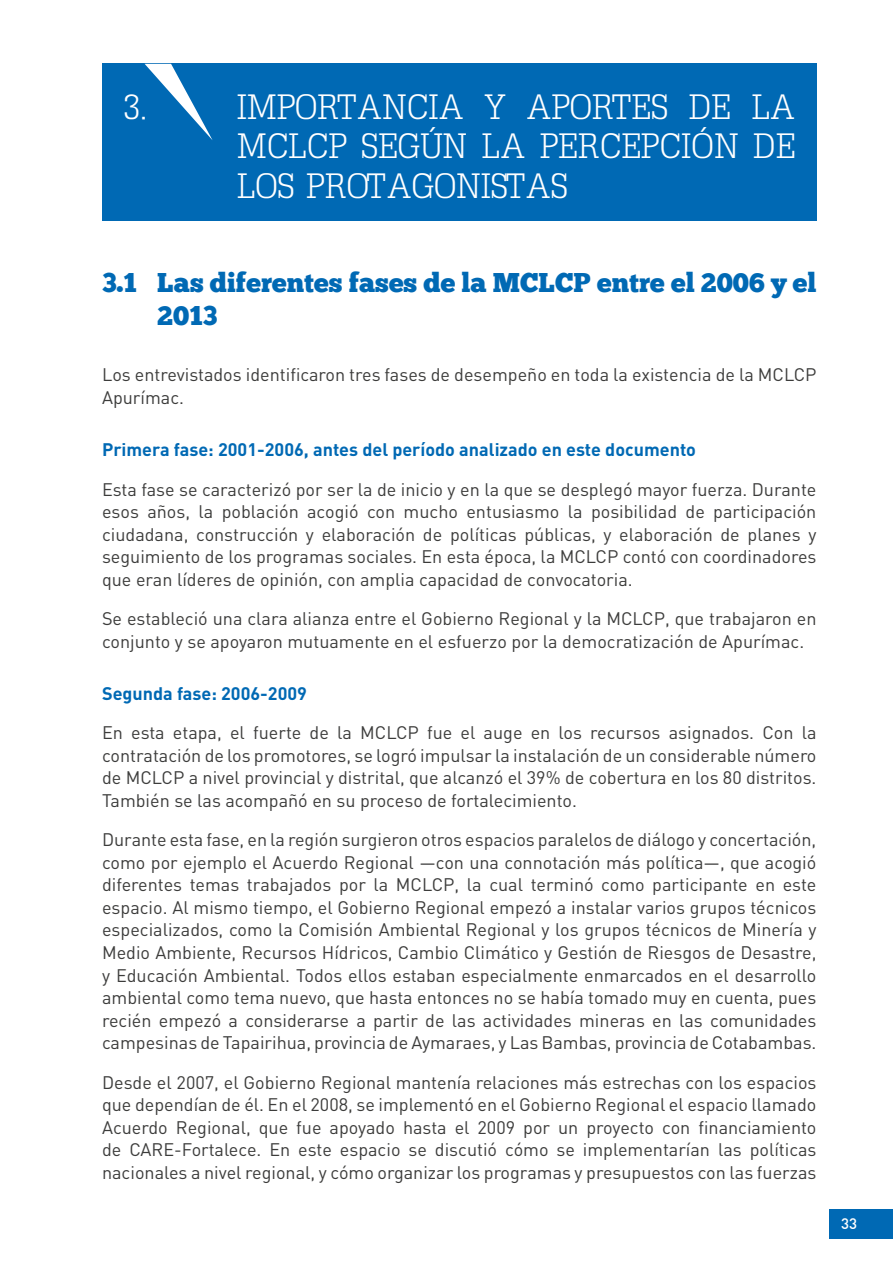
<style>
.page{position:relative;width:893px;height:1263px;background:#fff}
.page>*{position:absolute;margin:0;border:0;box-sizing:border-box;transform-origin:0 0}
.t1{font:300 34.5px/39.8px "Typo Slabserif";letter-spacing:.01em;color:#fff;text-align:justify}
.t2{font:27px/32.4px "Chunk Five Ex";color:#0069b4}
.t3{font:18px/22.5px "DIN Pro";color:#3c3c3b;text-align:justify}
.t4{font:700 18px "DIN Pro";color:#0069b4}
.t5{font:500 15px "DIN";color:#fff}
</style>
<div class="page">
<div style="left:829px;top:1209px;width:64px;height:29px;background:#0069b4"></div>
<div style="left:102px;top:64px;width:714px;height:157px;background:#0069b4"></div>
<svg style="left:145px;top:64px;width:68px;height:76px"></svg>
<h1 class="t1" style="left:123px;top:87px;width:27px">3.</h1>
<h1 class="t1" style="left:237px;top:87px;width:559px">IMPORTANCIA Y APORTES DE LA MCLCP SEGÚN LA PERCEPCIÓN DE LOS PROTAGONISTAS</h1>
<h2 class="t2" style="left:157px;top:266px;width:661px;text-indent:-55px">3.1 Las diferentes fases de la MCLCP entre el 2006 y el<br>2013</h2>
<p class="t3" style="left:102px;top:363px;width:716px">Los entrevistados identificaron tres fases de desempeño en toda la existencia de la MCLCP<br>Apurímac.</p>
<p class="t4" style="left:102px;top:437px;width:595px">Primera fase: 2001-2006, antes del período analizado en este documento</p>
<p class="t3" style="left:102px;top:477px;width:716px">Esta fase se caracterizó por ser la de inicio y en la que se desplegó mayor fuerza. Durante esos años, la población acogió con mucho entusiasmo la posibilidad de participación ciudadana, construcción y elaboración de políticas públicas, y elaboración de planes y seguimiento de los programas sociales. En esta época, la MCLCP contó con coordinadores que eran líderes de opinión, con amplia capacidad de convocatoria.</p>
<p class="t3" style="left:102px;top:607px;width:716px">Se estableció una clara alianza entre el Gobierno Regional y la MCLCP, que trabajaron en conjunto y se apoyaron mutuamente en el esfuerzo por la democratización de Apurímac.</p>
<p class="t4" style="left:102px;top:681px;width:206px">Segunda fase: 2006-2009</p>
<p class="t3" style="left:102px;top:721px;width:716px">En esta etapa, el fuerte de la MCLCP fue el auge en los recursos asignados. Con la contratación de los promotores, se logró impulsar la instalación de un considerable número de MCLCP a nivel provincial y distrital, que alcanzó el 39% de cobertura en los 80 distritos.<br>También se las acompañó en su proceso de fortalecimiento.</p>
<p class="t3" style="left:102px;top:828px;width:716px">Durante esta fase, en la región surgieron otros espacios paralelos de diálogo y concertación, como por ejemplo el Acuerdo Regional —con una connotación más política—, que acogió diferentes temas trabajados por la MCLCP, la cual terminó como participante en este espacio. Al mismo tiempo, el Gobierno Regional empezó a instalar varios grupos técnicos especializados, como la Comisión Ambiental Regional y los grupos técnicos de Minería y Medio Ambiente, Recursos Hídricos, Cambio Climático y Gestión de Riesgos de Desastre, y Educación Ambiental. Todos ellos estaban especialmente enmarcados en el desarrollo ambiental como tema nuevo, que hasta entonces no se había tomado muy en cuenta, pues recién empezó a considerarse a partir de las actividades mineras en las comunidades campesinas de Tapairihua, provincia de Aymaraes, y Las Bambas, provincia de Cotabambas.</p>
<p class="t3" style="left:102px;top:1070px;width:716px">Desde el 2007, el Gobierno Regional mantenía relaciones más estrechas con los espacios que dependían de él. En el 2008, se implementó en el Gobierno Regional el espacio llamado Acuerdo Regional, que fue apoyado hasta el 2009 por un proyecto con financiamiento de CARE-Fortalece. En este espacio se discutió cómo se implementarían las políticas nacionales a nivel regional, y cómo organizar los programas y presupuestos con las fuerzas</p>
<p class="t5" style="left:841px;top:1214px;width:17px">33</p>
</div>
